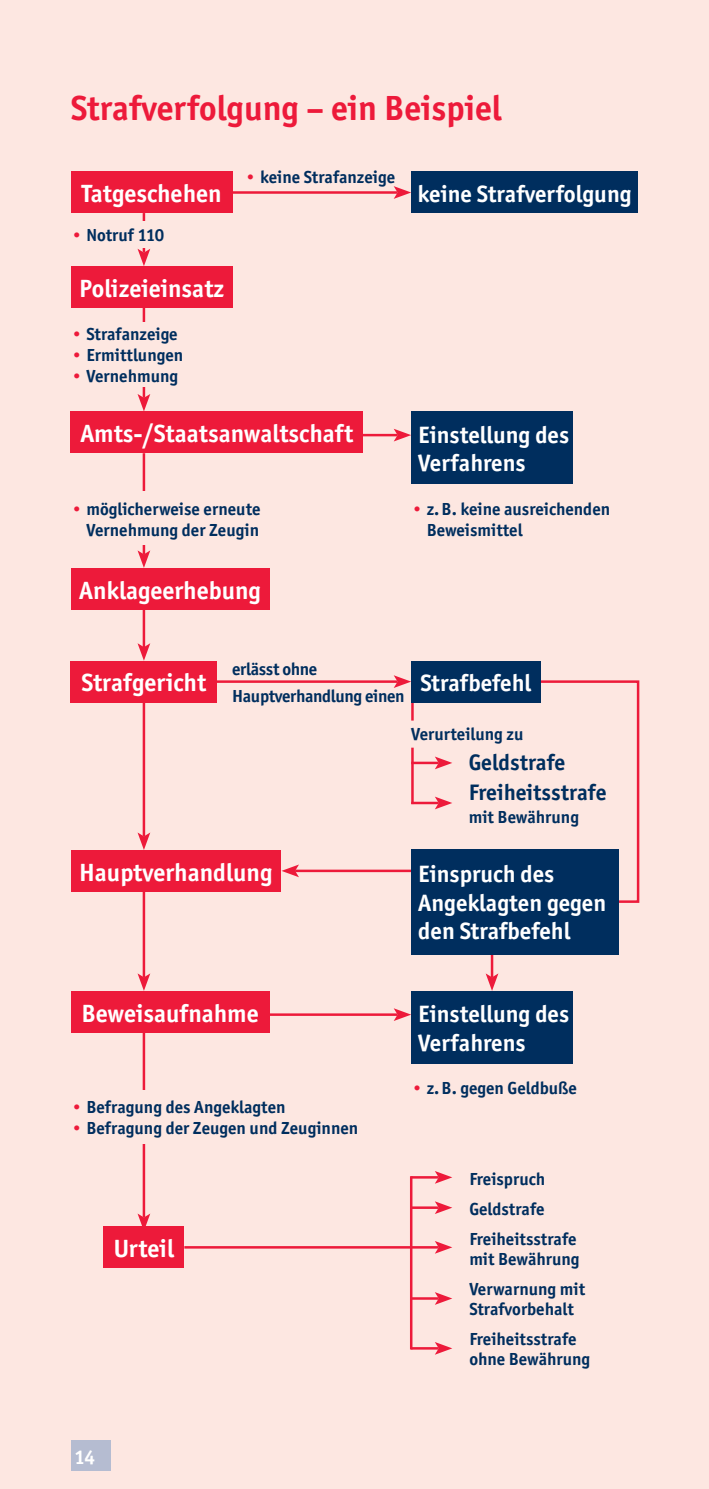
<style>
.page{position:relative;width:709px;height:1489px;background:#fff}
.page>*{position:absolute;margin:0;border:0;box-sizing:border-box;transform-origin:0 0}
.t1{font:700 35px "Officina Sans ITC";color:#ed1a3a}
.t2{font:700 25px "Officina Sans ITC";color:#fff}
.t3{font:700 23.75px/28.5px "Officina Sans ITC";color:#fff}
.t4{font:700 22.5px/30px "Officina Sans ITC";color:#002e5e}
.t5{font:700 20px "Officina Sans ITC";color:#fff}
.t6{font:700 17.5px/30px "Officina Sans ITC";color:#002e5e}
.t7{font:700 17.5px/27.5px "Officina Sans ITC";letter-spacing:-.02em;color:#002e5e}
.s1{color:#ed1a3a}
</style>
<div class="page">
<div style="left:0;top:0;width:709px;height:1488px;background:#fde7e1"></div>
<div style="left:71px;top:1440px;width:40px;height:30px;background:#b5bcd1"></div>
<div style="left:71px;top:171px;width:161px;height:42px;background:#ed1a3a"></div>
<div style="left:71px;top:266px;width:161px;height:42px;background:#ed1a3a"></div>
<div style="left:71px;top:990px;width:198px;height:42px;background:#ed1a3a"></div>
<div style="left:71px;top:660px;width:146px;height:42px;background:#ed1a3a"></div>
<div style="left:71px;top:411px;width:292px;height:42px;background:#ed1a3a"></div>
<div style="left:71px;top:568px;width:198px;height:41px;background:#ed1a3a"></div>
<div style="left:71px;top:850px;width:210px;height:41px;background:#ed1a3a"></div>
<div style="left:411px;top:171px;width:227px;height:42px;background:#002e5e"></div>
<div style="left:411px;top:411px;width:162px;height:73px;background:#002e5e"></div>
<div style="left:411px;top:990px;width:162px;height:73px;background:#002e5e"></div>
<div style="left:103px;top:1226px;width:81px;height:42px;background:#ed1a3a"></div>
<hr style="left:223px;top:191px;width:174px;height:3px;background:#ed1a3a">
<svg style="left:393px;top:186px;width:18px;height:13px"></svg>
<hr style="left:217px;top:680px;width:180px;height:3px;background:#ed1a3a">
<svg style="left:393px;top:675px;width:18px;height:13px"></svg>
<hr style="left:269px;top:1013px;width:128px;height:2px;background:#ed1a3a">
<svg style="left:393px;top:1008px;width:18px;height:12px"></svg>
<hr style="left:295px;top:869px;width:116px;height:3px;background:#ed1a3a">
<svg style="left:281px;top:864px;width:18px;height:13px"></svg>
<hr style="left:363px;top:434px;width:34px;height:2px;background:#ed1a3a">
<svg style="left:393px;top:429px;width:18px;height:12px"></svg>
<hr style="left:143px;top:213px;width:2px;height:39px;background:#ed1a3a">
<svg style="left:137px;top:249px;width:13px;height:17px"></svg>
<hr style="left:491px;top:954px;width:2px;height:23px;background:#ed1a3a">
<svg style="left:485px;top:973px;width:13px;height:17px"></svg>
<hr style="left:143px;top:308px;width:2px;height:90px;background:#ed1a3a">
<svg style="left:137px;top:394px;width:13px;height:17px"></svg>
<hr style="left:143px;top:453px;width:2px;height:101px;background:#ed1a3a">
<svg style="left:137px;top:550px;width:13px;height:18px"></svg>
<hr style="left:143px;top:609px;width:2px;height:38px;background:#ed1a3a">
<svg style="left:137px;top:643px;width:13px;height:17px"></svg>
<hr style="left:143px;top:702px;width:2px;height:134px;background:#ed1a3a">
<svg style="left:137px;top:832px;width:13px;height:18px"></svg>
<hr style="left:143px;top:891px;width:2px;height:86px;background:#ed1a3a">
<svg style="left:137px;top:973px;width:13px;height:17px"></svg>
<hr style="left:143px;top:1032px;width:2px;height:185px;background:#ed1a3a">
<svg style="left:137px;top:1213px;width:13px;height:13px"></svg>
<div style="left:71px;top:221px;width:374px;height:26px;background:#fde7e1"></div>
<div style="left:71px;top:322px;width:248px;height:65px;background:#fde7e1"></div>
<div style="left:71px;top:491px;width:292px;height:54px;background:#fde7e1"></div>
<div style="left:71px;top:1089px;width:303px;height:54px;background:#fde7e1"></div>
<hr style="left:184px;top:1245px;width:254px;height:3px;background:#ed1a3a">
<svg style="left:435px;top:1241px;width:17px;height:12px"></svg>
<hr style="left:411px;top:1206px;width:27px;height:2px;background:#ed1a3a">
<svg style="left:435px;top:1201px;width:17px;height:12px"></svg>
<hr style="left:411px;top:1175px;width:27px;height:3px;background:#ed1a3a">
<svg style="left:435px;top:1171px;width:17px;height:12px"></svg>
<hr style="left:411px;top:1297px;width:27px;height:2px;background:#ed1a3a">
<svg style="left:435px;top:1292px;width:17px;height:12px"></svg>
<hr style="left:411px;top:1346px;width:27px;height:3px;background:#ed1a3a">
<svg style="left:435px;top:1342px;width:17px;height:12px"></svg>
<hr style="left:410px;top:1176px;width:2px;height:173px;background:#ed1a3a">
<svg style="left:538px;top:679px;width:102px;height:225px"></svg>
<div style="left:411px;top:849px;width:207px;height:105px;background:#002e5e"></div>
<hr style="left:411px;top:761px;width:27px;height:3px;background:#ed1a3a">
<svg style="left:435px;top:756px;width:17px;height:13px"></svg>
<hr style="left:411px;top:801px;width:27px;height:3px;background:#ed1a3a">
<svg style="left:435px;top:796px;width:17px;height:13px"></svg>
<hr style="left:411px;top:702px;width:3px;height:18px;background:#ed1a3a">
<hr style="left:411px;top:747px;width:3px;height:57px;background:#ed1a3a">
<div style="left:411px;top:660px;width:129px;height:42px;background:#002e5e"></div>
<h1 class="t1" style="left:71px;top:86px;width:432px">Strafverfolgung – ein Beispiel</h1>
<h2 class="t2" style="left:82px;top:178px;width:141px">Tatgeschehen</h2>
<p class="t6" style="left:71px;top:220px;width:95px"><span class="s1">•</span> Notruf 110</p>
<h2 class="t2" style="left:79px;top:273px;width:147px">Polizeieinsatz</h2>
<p class="t6" style="left:71px;top:319px;width:108px"><span class="s1">•</span> Strafanzeige</p>
<p class="t6" style="left:71px;top:340px;width:114px"><span class="s1">•</span> Ermittlungen</p>
<p class="t6" style="left:71px;top:361px;width:109px"><span class="s1">•</span> Vernehmung</p>
<p class="t6" style="left:244px;top:162px;width:152px"><span class="s1">•</span> keine Strafanzeige</p>
<h2 class="t2" style="left:80px;top:418px;width:275px">Amts-/Staatsanwaltschaft</h2>
<p class="t6" style="left:71px;top:498px;width:191px;line-height:21px;text-align:right"><span class="s1">•</span> möglicherweise erneute<br>Vernehmung der Zeugin</p>
<h2 class="t2" style="left:79px;top:574px;width:183px">Anklageerhebung</h2>
<h3 class="t3" style="left:417px;top:179px;width:216px">keine Strafverfolgung</h3>
<h3 class="t3" style="left:418px;top:420px;width:152px">Einstellung des<br>Verfahrens</h3>
<p class="t6" style="left:427px;top:498px;width:185px;line-height:21px;text-indent:-16px"><span class="s1">•</span> z.B. keine ausreichenden<br>Beweismittel</p>
<h2 class="t2" style="left:82px;top:667px;width:126px">Strafgericht</h2>
<p class="t7" style="left:232px;top:654px;width:174px">erlässt ohne<br>Hauptverhandlung einen</p>
<h3 class="t3" style="left:420px;top:668px;width:112px">Strafbefehl</h3>
<h2 class="t2" style="left:79px;top:856px;width:195px">Hauptverhandlung</h2>
<h2 class="t2" style="left:81px;top:997px;width:179px">Beweisaufnahme</h2>
<p class="t6" style="left:71px;top:1092px;width:216px"><span class="s1">•</span> Befragung des Angeklagten</p>
<p class="t6" style="left:71px;top:1113px;width:289px"><span class="s1">•</span> Befragung der Zeugen und Zeuginnen</p>
<h2 class="t2" style="left:114px;top:1232px;width:62px">Urteil</h2>
<p class="t5" style="left:74px;top:1444px;width:22px">14</p>
<p class="t6" style="left:411px;top:719px;width:114px">Verurteilung zu</p>
<p class="t4" style="left:469px;top:747px;width:139px">Geldstrafe<br>Freiheitsstrafe</p>
<p class="t6" style="left:469px;top:801px;width:112px">mit Bewährung</p>
<h3 class="t3" style="left:418px;top:859px;width:189px">Einspruch des<br>Angeklagten gegen den Strafbefehl</h3>
<h3 class="t3" style="left:418px;top:999px;width:152px">Einstellung des<br>Verfahrens</h3>
<p class="t6" style="left:411px;top:1072px;width:167px"><span class="s1">•</span> z.B. gegen Geldbuße</p>
<p class="t6" style="left:469px;top:1163px;width:109px">Freispruch<br>Geldstrafe<br>Freiheitsstrafe</p>
<p class="t6" style="left:469px;top:1243px;width:117px">mit Bewährung<br>Verwarnung mit</p>
<p class="t6" style="left:469px;top:1293px;width:109px">Strafvorbehalt<br>Freiheitsstrafe</p>
<p class="t6" style="left:469px;top:1343px;width:122px">ohne Bewährung</p>
</div>
